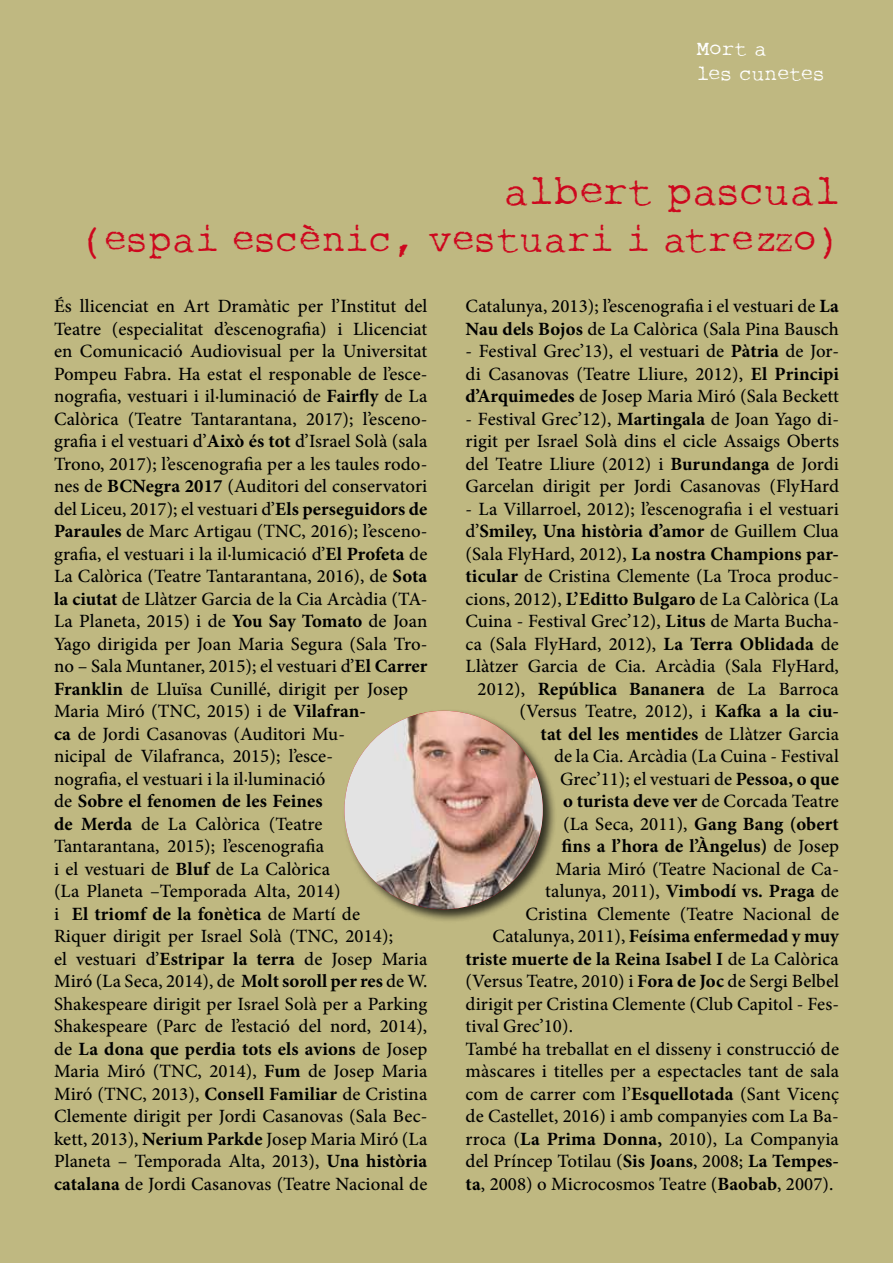
<style>
.page{position:relative;width:893px;height:1263px;background:#bfb881}
.page>*{position:absolute;margin:0;border:0;box-sizing:border-box;transform-origin:0 0}
.t1{font:42px "Rough Typewriter";color:#cd071e}
.t2{font:39px "Rough Typewriter";color:#cd071e}
.t3{font:21px/25.2px "Rough Typewriter";color:#fff}
.t4{font:500 18.75px/22.5px "Minion Pro";letter-spacing:.005em;color:#000}
.t5{font:700 18.75px "Minion Pro";letter-spacing:.005em;color:#000}
.s1{font-weight:700}
.s2{font-weight:500}
</style>
<div class="page">
<div style="left:342px;top:708px;width:215px;height:215px;background:#000;opacity:.75"></div>
<img style="left:344px;top:711px;width:199px;height:198px;border-radius:99px">
<p class="t3" style="left:697px;top:37px;width:130px">Mort a<br>les cunetes</p>
<h1 class="t1" style="left:503px;top:167px;width:338px">albert pascual</h1>
<h2 class="t2" style="left:80px;top:217px;width:761px">(espai escènic, vestuari i atrezzo)</h2>
<p class="t4" style="left:466px;top:295px;width:375px">Catalunya, 2013); l’escenografia i el vestuari de <span class="s1">La<br>Nau dels Bojos</span> de La Calòrica (Sala Pina Bausch</p>
<p class="t4" style="left:466px;top:340px;width:375px;text-align:justify">- Festival Grec’13), el vestuari de <span class="s1">Pàtria</span> de Jor&shy;di Casanovas (Teatre Lliure, 2012), <span class="s1">El Principi d’Arquimedes</span> de Josep Maria Miró (Sala Beckett</p>
<p class="t4" style="left:466px;top:407px;width:375px;text-align:justify">- Festival Grec’12), <span class="s1">Martingala</span> de Joan Yago di&shy;rigit per Israel Solà dins el cicle Assaigs Oberts del Teatre Lliure (2012) i <span class="s1">Burundanga</span> de Jordi Garcelan dirigit per Jordi Casanovas (FlyHard</p>
<p class="t4" style="left:466px;top:497px;width:375px">- La Villarroel, 2012); l’escenografia i el vestuari</p>
<p class="t5" style="left:466px;top:518px;width:375px"><span class="s2">d’</span>Smiley, Una història d’amor <span class="s2">de Guillem Clua</span></p>
<p class="t5" style="left:466px;top:540px;width:375px"><span class="s2">(Sala FlyHard, 2012),</span> La nostra Champions par-</p>
<p class="t4" style="left:466px;top:565px;width:375px"><span class="s1">ticular</span> de Cristina Clemente (La Troca produc-</p>
<p class="t4" style="left:466px;top:587px;width:375px">cions, 2012), <span class="s1">L’Editto Bulgaro</span> de La Calòrica (La</p>
<p class="t4" style="left:466px;top:610px;width:375px">Cuina - Festival Grec’12), <span class="s1">Litus</span> de Marta Bucha-</p>
<p class="t4" style="left:466px;top:632px;width:375px">ca (Sala FlyHard, 2012), <span class="s1">La Terra Oblidada</span> de</p>
<p class="t4" style="left:466px;top:655px;width:375px">Llàtzer Garcia de Cia. Arcàdia (Sala FlyHard,</p>
<p class="t4" style="left:478px;top:677px;width:363px">2012), <span class="s1">República Bananera</span> de La Barroca</p>
<p class="t4" style="left:520px;top:700px;width:321px">(Versus Teatre, 2012), i <span class="s1">Kafka a la ciu-</span></p>
<p class="t5" style="left:541px;top:720px;width:300px">tat del les mentides <span class="s2">de Llàtzer Garcia</span></p>
<p class="t4" style="left:554px;top:745px;width:286px">de la Cia. Arcàdia (La Cuina - Festival</p>
<p class="t4" style="left:560px;top:767px;width:280px">Grec’11); el vestuari de <span class="s1">Pessoa, o que</span></p>
<p class="t5" style="left:563px;top:788px;width:277px">o turista deve ver <span class="s2">de Corcada Teatre</span></p>
<p class="t4" style="left:563px;top:812px;width:277px">(La Seca, 2011), <span class="s1">Gang Bang (obert</span></p>
<p class="t5" style="left:562px;top:833px;width:279px">fins a l’hora de l’Àngelus) <span class="s2">de Josep</span></p>
<p class="t4" style="left:556px;top:857px;width:285px">Maria Miró (Teatre Nacional de Ca-</p>
<p class="t4" style="left:545px;top:880px;width:295px">talunya, 2011), <span class="s1">Vimbodí vs. Praga</span> de</p>
<p class="t4" style="left:526px;top:902px;width:315px">Cristina Clemente (Teatre Nacional de</p>
<p class="t5" style="left:493px;top:923px;width:348px"><span class="s2">Catalunya, 2011),</span> Feísima enfermedad y muy</p>
<p class="t5" style="left:466px;top:945px;width:375px">triste muerte de la Reina Isabel I <span class="s2">de La Calòrica</span></p>
<p class="t4" style="left:466px;top:970px;width:375px">(Versus Teatre, 2010) i <span class="s1">Fora de Joc</span> de Sergi Belbel</p>
<p class="t4" style="left:466px;top:992px;width:375px">dirigit per Cristina Clemente (Club Capitol - Fes-</p>
<p class="t4" style="left:466px;top:1015px;width:109px">tival Grec’10).</p>
<p class="t4" style="left:466px;top:1037px;width:375px">També ha treballat en el disseny i construcció de</p>
<p class="t4" style="left:466px;top:1060px;width:375px">màscares i titelles per a espectacles tant de sala</p>
<p class="t4" style="left:466px;top:1082px;width:375px">com de carrer com l’<span class="s1">Esquellotada</span> (Sant Vicenç</p>
<p class="t4" style="left:466px;top:1105px;width:375px">de Castellet, 2016) i amb companyies com La Ba-</p>
<p class="t4" style="left:466px;top:1127px;width:375px">rroca (<span class="s1">La Prima Donna,</span> 2010), La Companyia</p>
<p class="t4" style="left:466px;top:1150px;width:375px">del Príncep Totilau (<span class="s1">Sis Joans</span>, 2008; <span class="s1">La Tempes-</span></p>
<p class="t4" style="left:466px;top:1172px;width:369px"><span class="s1">ta</span>, 2008) o Microcosmos Teatre (<span class="s1">Baobab</span>, 2007).</p>
<p class="t4" style="left:54px;top:295px;width:375px">És llicenciat en Art Dramàtic per l’Institut del Teatre (especialitat d’escenografia) i Llicenciat en Comunicació Audiovisual per la Universitat Pompeu Fabra. Ha estat el responable de l’esce&shy;nografia, vestuari i il·luminació de <span class="s1">Fairfly</span> de La Calòrica (Teatre Tantarantana, 2017); l’esceno&shy;grafia i el vestuari d’<span class="s1">Això és tot</span> d’Israel Solà (sala Trono, 2017); l’escenografia per a les taules rodo&shy;nes de <span class="s1">BCNegra 2017</span> (Auditori del conservatori del Liceu, 2017); el vestuari d’<span class="s1">Els perseguidors de Paraules</span> de Marc Artigau (TNC, 2016); l’esceno&shy;grafia, el vestuari i la il·lumicació d’<span class="s1">El Profeta</span> de La Calòrica (Teatre Tantarantana, 2016), de <span class="s1">Sota la ciutat</span> de Llàtzer Garcia de la Cia Arcàdia (TA-La Planeta, 2015) i de <span class="s1">You Say Tomato</span> de Joan Yago dirigida per Joan Maria Segura (Sala Tro&shy;no – Sala Muntaner, 2015); el vestuari d’<span class="s1">El Carrer Franklin</span> de Lluïsa Cunillé, dirigit per Josep Maria Miró (TNC, 2015) i de <span class="s1">Vilafran-<br>ca</span> de Jordi Casanovas (Auditori Mu-<br>nicipal de Vilafranca, 2015); l’esce-<br>nografia, el vestuari i la il·luminació<br>de <span class="s1">Sobre el fenomen de les Feines<br>de Merda</span> de La Calòrica (Teatre Tantarantana, 2015); l’escenografia<br>i el vestuari de <span class="s1">Bluf</span> de La Calòrica<br>(La Planeta –Temporada Alta, 2014)<br>i <span class="s1">El triomf de la fonètica</span> de Martí de<br>Riquer dirigit per Israel Solà (TNC, 2014);<br>el vestuari d’<span class="s1">Estripar la terra</span> de Josep Maria Miró (La Seca, 2014), de <span class="s1">Molt soroll per res</span> de W.<br>Shakespeare dirigit per Israel Solà per a Parking Shakespeare (Parc de l’estació del nord, 2014), de <span class="s1">La dona que perdia tots els avions</span> de Josep Maria Miró (TNC, 2014), <span class="s1">Fum</span> de Josep Maria Miró (TNC, 2013), <span class="s1">Consell Familiar</span> de Cristina Clemente dirigit per Jordi Casanovas (Sala Bec&shy;kett, 2013), <span class="s1">Nerium Parkde</span> Josep Maria Miró (La Planeta – Temporada Alta, 2013), <span class="s1">Una història catalana</span> de Jordi Casanovas (Teatre Nacional de</p>
</div>
